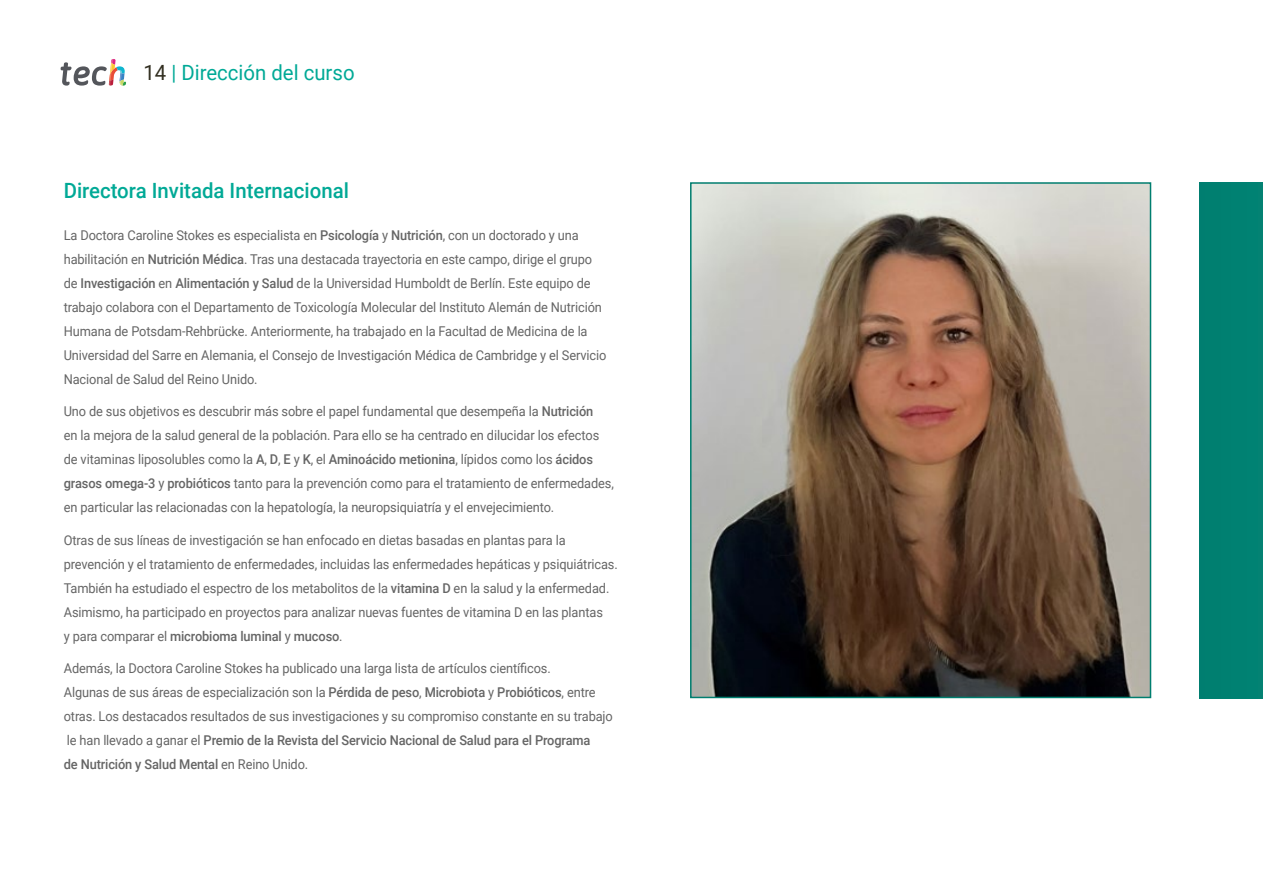
<style>
.page{position:relative;width:1263px;height:893px;background:#fff}
.page>*{position:absolute;margin:0;border:0;box-sizing:border-box;transform-origin:0 0}
.t1{font:500 21px "Roboto";color:#00a996}
.t2{font:21px "Roboto";color:#00a996}
.t3{font:13.5px/24px "Roboto";letter-spacing:-.01em;color:#656565;scale:.95 1}
.s1{color:#312e20}
.s2{font-weight:500}
</style>
<div class="page">
<div style="left:1199px;top:182px;width:64px;height:516px;background:#008071"></div>
<img style="left:693px;top:185px;width:455px;height:510px">
<div style="left:690px;top:182px;width:461px;height:516px;border:2px solid #007e6f"></div>
<svg style="left:61px;top:59px;width:65px;height:27px"></svg>
<h1 class="t2" style="left:144px;top:57px;width:213px"><span class="s1">14</span> | Dirección del curso</h1>
<h1 class="t1" style="left:64px;top:176px;width:287px">Directora Invitada Internacional</h1>
<p class="t3" style="left:64px;top:222px;width:573px">La Doctora Caroline Stokes es especialista en <span class="s2">Psicología</span> y <span class="s2">Nutrición</span>, con un doctorado y una habilitación en <span class="s2">Nutrición Médica</span>. Tras una destacada trayectoria en este campo, dirige el grupo de <span class="s2">Investigación</span> en <span class="s2">Alimentación y Salud</span> de la Universidad Humboldt de Berlín. Este equipo de trabajo colabora con el Departamento de Toxicología Molecular del Instituto Alemán de Nutrición Humana de Potsdam-Rehbrücke. Anteriormente, ha trabajado en la Facultad de Medicina de la Universidad del Sarre en Alemania, el Consejo de Investigación Médica de Cambridge y el Servicio Nacional de Salud del Reino Unido.</p>
<p class="t3" style="left:64px;top:399px;width:581px">Uno de sus objetivos es descubrir más sobre el papel fundamental que desempeña la <span class="s2">Nutrición<br></span>en la mejora de la salud general de la población. Para ello se ha centrado en dilucidar los efectos de vitaminas liposolubles como la <span class="s2">A</span>, <span class="s2">D</span>, <span class="s2">E</span> y <span class="s2">K</span>, el <span class="s2">Aminoácido metionina</span>, lípidos como los <span class="s2">ácidos grasos omega-3</span> y <span class="s2">probióticos</span> tanto para la prevención como para el tratamiento de enfermedades, en particular las relacionadas con la hepatología, la neuropsiquiatría y el envejecimiento.</p>
<p class="t3" style="left:64px;top:527px;width:585px">Otras de sus líneas de investigación se han enfocado en dietas basadas en plantas para la prevención y el tratamiento de enfermedades, incluidas las enfermedades hepáticas y psiquiátricas.<br>También ha estudiado el espectro de los metabolitos de la <span class="s2">vitamina D</span> en la salud y la enfermedad.<br>Asimismo, ha participado en proyectos para analizar nuevas fuentes de vitamina D en las plantas<br>y para comparar el <span class="s2">microbioma luminal</span> y <span class="s2">mucoso</span>.</p>
<p class="t3" style="left:64px;top:656px;width:579px">Además, la Doctora Caroline Stokes ha publicado una larga lista de artículos científicos.<br>Algunas de sus áreas de especialización son la <span class="s2">Pérdida de peso</span>, <span class="s2">Microbiota</span> y <span class="s2">Probióticos</span>, entre otras. Los destacados resultados de sus investigaciones y su compromiso constante en su trabajo le han llevado a ganar el <span class="s2">Premio de la Revista del Servicio Nacional de Salud para el Programa<br>de Nutrición y Salud Mental</span> en Reino Unido.</p>
</div>
